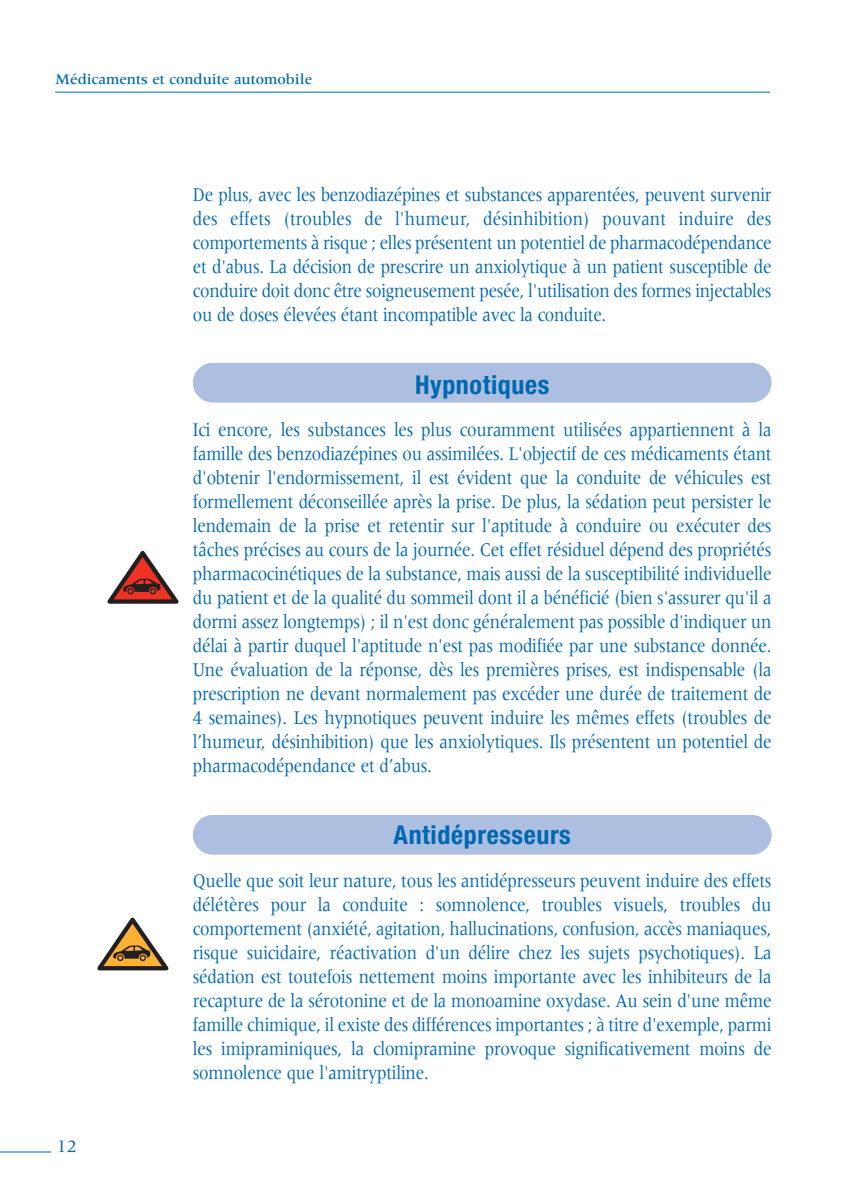
<style>
.page{position:relative;width:851px;height:1191px;background:#fff}
.page>*{position:absolute;margin:0;border:0;box-sizing:border-box;transform-origin:0 0}
.t1{font:700 condensed 26px "Helvetica Neue";letter-spacing:.025em;color:#0067b1}
.t2{font:20px/24px "Meridien";letter-spacing:-.01em;color:#0067b1;text-align:justify;scale:.85 1}
.t3{font:18px "Meridien";color:#0067b1}
.t4{font:500 15px "Meridien";color:#0067b1}
</style>
<div class="page">
<hr style="left:55px;top:92px;width:715px;height:1px;background:#0067b1">
<hr style="left:0;top:1151px;width:51px;height:1px;background:#0067b1">
<div style="left:193px;top:363px;width:578px;height:39px;background:#acbfe1;border-radius:20px"></div>
<div style="left:193px;top:815px;width:578px;height:39px;background:#acbfe1;border-radius:20px"></div>
<svg style="left:97px;top:917px;width:72px;height:53px"></svg>
<svg style="left:107px;top:551px;width:72px;height:53px"></svg>
<p class="t4" style="left:55px;top:74px;width:259px">Médicaments et conduite automobile</p>
<p class="t2" style="left:193px;top:184px;width:682px">De plus, avec les benzodiazépines et substances apparentées, peuvent survenir des effets (troubles de l'humeur, désinhibition) pouvant induire des comportements à risque ; elles présentent un potentiel de pharmacodépendance et d'abus. La décision de prescrire un anxiolytique à un patient susceptible de conduire doit donc être soigneusement pesée, l'utilisation des formes injectables ou de doses élevées étant incompatible avec la conduite.</p>
<h1 class="t1" style="left:415px;top:375px;width:136px">Hypnotiques</h1>
<p class="t2" style="left:193px;top:419px;width:682px">Ici encore, les substances les plus couramment utilisées appartiennent à la famille des benzodiazépines ou assimilées. L'objectif de ces médicaments étant d'obtenir l'endormissement, il est évident que la conduite de véhicules est formellement déconseillée après la prise. De plus, la sédation peut persister le lendemain de la prise et retentir sur l'aptitude à conduire ou exécuter des tâches précises au cours de la journée. Cet effet résiduel dépend des propriétés pharmacocinétiques de la substance, mais aussi de la susceptibilité individuelle du patient et de la qualité du sommeil dont il a bénéficié (bien s'assurer qu'il a dormi assez longtemps) ; il n'est donc généralement pas possible d'indiquer un délai à partir duquel l'aptitude n'est pas modifiée par une substance donnée.<br>Une évaluation de la réponse, dès les premières prises, est indispensable (la prescription ne devant normalement pas excéder une durée de traitement de 4 semaines). Les hypnotiques peuvent induire les mêmes effets (troubles de l’humeur, désinhibition) que les anxiolytiques. Ils présentent un potentiel de pharmacodépendance et d’abus.</p>
<p class="t3" style="left:57px;top:1139px;width:22px">12</p>
<h1 class="t1" style="left:393px;top:826px;width:179px">Antidépresseurs</h1>
<p class="t2" style="left:193px;top:870px;width:682px">Quelle que soit leur nature, tous les antidépresseurs peuvent induire des effets délétères pour la conduite : somnolence, troubles visuels, troubles du comportement (anxiété, agitation, hallucinations, confusion, accès maniaques, risque suicidaire, réactivation d'un délire chez les sujets psychotiques). La sédation est toutefois nettement moins importante avec les inhibiteurs de la recapture de la sérotonine et de la monoamine oxydase. Au sein d'une même famille chimique, il existe des différences importantes ; à titre d'exemple, parmi les imipraminiques, la clomipramine provoque significativement moins de somnolence que l'amitryptiline.</p>
</div>
